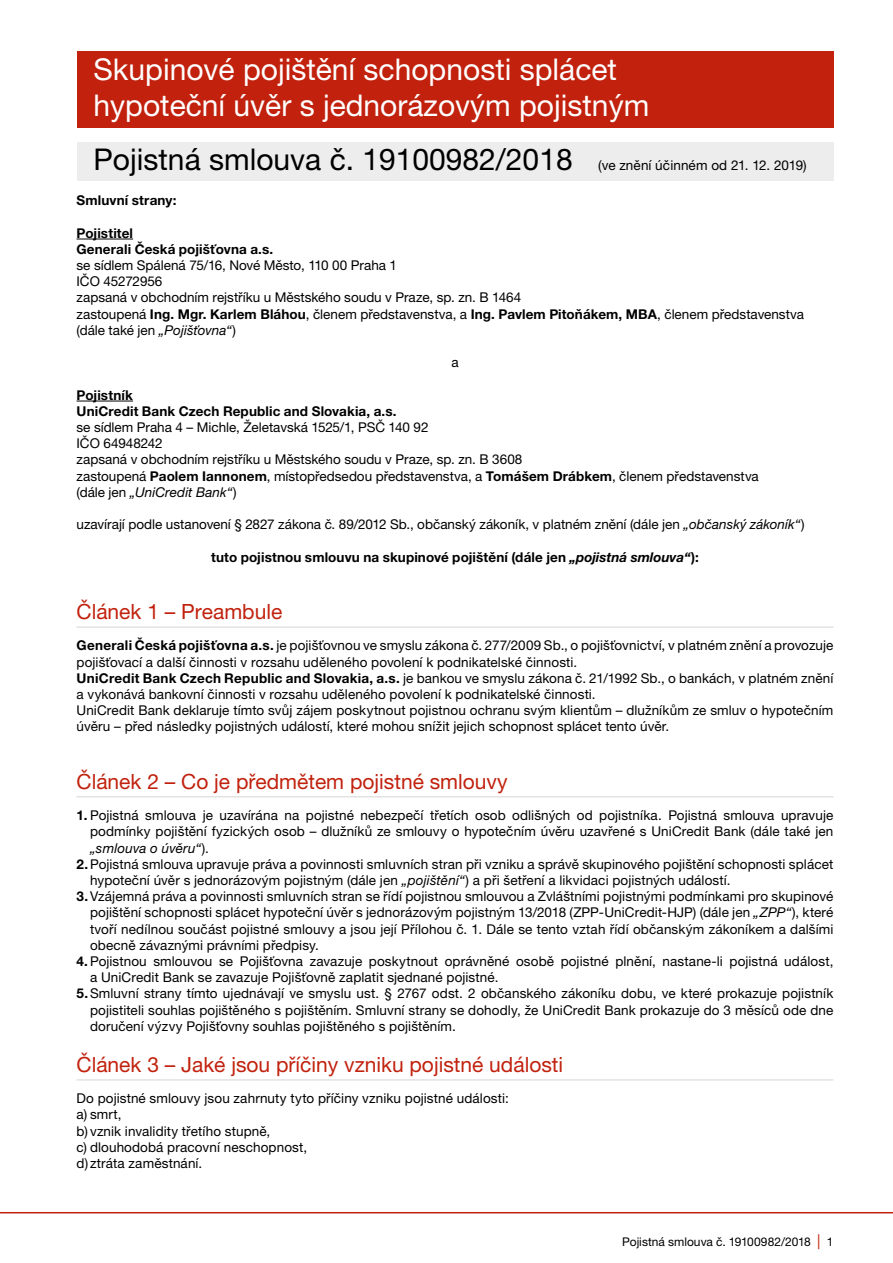
<style>
.page{position:relative;width:893px;height:1263px;background:#fff}
.page>*{position:absolute;margin:0;border:0;box-sizing:border-box;transform-origin:0 0}
.t1{font:30px/36px "Helvetica Neue LT Pro";color:#fff}
.t2{font:30px "Helvetica Neue LT Pro";color:#000}
.t3{font:21px "Helvetica Neue LT Pro";color:#c1210d}
.t4{font:13.5px/16.2px "Helvetica Neue LT Pro";letter-spacing:.01em;color:#000}
.t5{font:700 13.5px/16.2px "Helvetica Neue LT Pro";letter-spacing:.01em;color:#000}
.t6{font:italic 13.5px "Helvetica Neue LT Pro";letter-spacing:.01em;color:#000}
.t7{font:12px "Helvetica Neue LT Pro";color:#000}
.s1{font-weight:700}
.s2{font-style:italic}
.s3{font-style:normal}
.s4{font-size:15px;color:#c1210d}
</style>
<div class="page">
<hr style="left:0;top:1212px;width:893px;height:1px;background:#c1210d">
<hr style="left:77px;top:239px;width:56px;height:1px;background:#000">
<hr style="left:77px;top:401px;width:56px;height:1px;background:#000">
<hr style="left:77px;top:626px;width:756px;height:2px;background:#dadada">
<hr style="left:77px;top:796px;width:756px;height:1px;background:#dadada">
<hr style="left:77px;top:1079px;width:756px;height:1px;background:#dadada">
<div style="left:77px;top:142px;width:756px;height:39px;background:#ededed"></div>
<div style="left:77px;top:51px;width:756px;height:77px;background:#c1210d"></div>
<h1 class="t1" style="left:94px;top:51px;width:557px">Skupinové pojištění schopnosti splácet hypoteční úvěr s jednorázovým pojistným</h1>
<h1 class="t2" style="left:94px;top:142px;width:481px">Pojistná smlouva č. 19100982/2018</h1>
<p class="t4" style="left:598px;top:157px;width:210px">(ve znění účinném od 21. 12. 2019)</p>
<p class="t5" style="left:77px;top:192px;width:101px">Smluvní strany:</p>
<p class="t5" style="left:77px;top:224px;width:198px">Pojistitel<br>Generali Česká pojišťovna a.s.</p>
<p class="t4" style="left:77px;top:257px;width:729px">se sídlem Spálená 75/16, Nové Město, 110 00 Praha 1<br>IČO 45272956<br>zapsaná v obchodním rejstříku u Městského soudu v Praze, sp. zn. B 1464<br>zastoupená <span class="s1">Ing. Mgr. Karlem Bláhou</span>, členem představenstva, a <span class="s1">Ing. Pavlem Pitoňákem, MBA</span>, členem představenstva (dále také jen <span class="s2">„Pojišťovna“</span>)</p>
<p class="t4" style="left:451px;top:354px;width:9px">a</p>
<p class="t5" style="left:77px;top:386px;width:322px">Pojistník<br>UniCredit Bank Czech Republic and Slovakia, a.s.</p>
<p class="t4" style="left:77px;top:419px;width:684px">se sídlem Praha 4 – Michle, Želetavská 1525/1, PSČ 140 92<br>IČO 64948242<br>zapsaná v obchodním rejstříku u Městského soudu v Praze, sp. zn. B 3608<br>zastoupená <span class="s1">Paolem Iannonem</span>, místopředsedou představenstva, a <span class="s1">Tomášem Drábkem</span>, členem představenstva (dále jen <span class="s2">„UniCredit Bank“</span>)</p>
<p class="t4" style="left:77px;top:516px;width:730px">uzavírají podle ustanovení § 2827 zákona č. 89/2012 Sb., občanský zákoník, v platném znění (dále jen <span class="s2">„občanský zákoník“</span>)</p>
<p class="t5" style="left:211px;top:548px;width:489px">tuto pojistnou smlouvu na skupinové pojištění (dále jen <span class="s2">„pojistná smlouva“</span>):</p>
<h2 class="t3" style="left:77px;top:599px;width:207px">Článek 1 – Preambule</h2>
<p class="t4" style="left:77px;top:637px;width:758px"><span class="s1">Generali Česká pojišťovna a.s.</span> je pojišťovnou ve smyslu zákona č. 277/2009 Sb., o pojišťovnictví, v platném znění a provozuje pojišťovací a další činnosti v rozsahu uděleného povolení k podnikatelské činnosti.<br><span class="s1">UniCredit Bank Czech Republic and Slovakia, a.s.</span> je bankou ve smyslu zákona č. 21/1992 Sb., o bankách, v platném znění a vykonává bankovní činnosti v rozsahu uděleného povolení k podnikatelské činnosti.<br>UniCredit Bank deklaruje tímto svůj zájem poskytnout pojistnou ochranu svým klientům – dlužníkům ze smluv o hypotečním úvěru – před následky pojistných událostí, které mohou snížit jejich schopnost splácet tento úvěr.</p>
<h2 class="t3" style="left:77px;top:769px;width:433px">Článek 2 – Co je předmětem pojistné smlouvy</h2>
<p class="t4" style="left:77px;top:807px;width:758px"><span class="s1">1.</span> Pojistná smlouva je uzavírána na pojistné nebezpečí třetích osob odlišných od pojistníka. Pojistná smlouva upravuje</p>
<p class="t4" style="left:90px;top:823px;width:745px">podmínky pojištění fyzických osob – dlužníků ze smlouvy o hypotečním úvěru uzavřené s UniCredit Bank (dále také jen</p>
<p class="t6" style="left:90px;top:839px;width:120px">„smlouva o úvěru“<span class="s3">).</span></p>
<p class="t4" style="left:77px;top:856px;width:758px"><span class="s1">2.</span>Pojistná smlouva upravuje práva a povinnosti smluvních stran při vzniku a správě skupinového pojištění schopnosti splácet</p>
<p class="t4" style="left:90px;top:872px;width:642px">hypoteční úvěr s jednorázovým pojistným (dále jen <span class="s2">„pojištění“</span>) a při šetření a likvidaci pojistných událostí.</p>
<p class="t4" style="left:77px;top:888px;width:758px"><span class="s1">3.</span>Vzájemná práva a povinnosti smluvních stran se řídí pojistnou smlouvou a Zvláštními pojistnými podmínkami pro skupinové</p>
<p class="t4" style="left:90px;top:904px;width:745px">pojištění schopnosti splácet hypoteční úvěr s jednorázovým pojistným 13/2018 (ZPP-UniCredit-HJP) (dále jen <span class="s2">„ZPP“</span>), které</p>
<p class="t4" style="left:90px;top:920px;width:745px">tvoří nedílnou součást pojistné smlouvy a jsou její Přílohou č. 1. Dále se tento vztah řídí občanským zákoníkem a dalšími</p>
<p class="t4" style="left:90px;top:937px;width:230px">obecně závaznými právními předpisy.</p>
<p class="t4" style="left:77px;top:953px;width:758px"><span class="s1">4.</span>Pojistnou smlouvou se Pojišťovna zavazuje poskytnout oprávněné osobě pojistné plnění, nastane-li pojistná událost,</p>
<p class="t4" style="left:90px;top:969px;width:410px">a UniCredit Bank se zavazuje Pojišťovně zaplatit sjednané pojistné.</p>
<p class="t4" style="left:77px;top:985px;width:758px"><span class="s1">5.</span>Smluvní strany tímto ujednávají ve smyslu ust. § 2767 odst. 2 občanského zákoníku dobu, ve které prokazuje pojistník</p>
<p class="t4" style="left:90px;top:1001px;width:745px">pojistiteli souhlas pojištěného s pojištěním. Smluvní strany se dohodly, že UniCredit Bank prokazuje do 3 měsíců ode dne</p>
<p class="t4" style="left:90px;top:1018px;width:367px">doručení výzvy Pojišťovny souhlas pojištěného s pojištěním.</p>
<h2 class="t3" style="left:77px;top:1052px;width:488px">Článek 3 – Jaké jsou příčiny vzniku pojistné události</h2>
<p class="t4" style="left:77px;top:1090px;width:434px">Do pojistné smlouvy jsou zahrnuty tyto příčiny vzniku pojistné události: a) smrt,<br>b) vznik invalidity třetího stupně,<br>c) dlouhodobá pracovní neschopnost,<br>d) ztráta zaměstnání.</p>
<p class="t7" style="left:622px;top:1234px;width:213px">Pojistná smlouva č. 19100982/2018 <span class="s4">|</span> 1</p>
</div>
